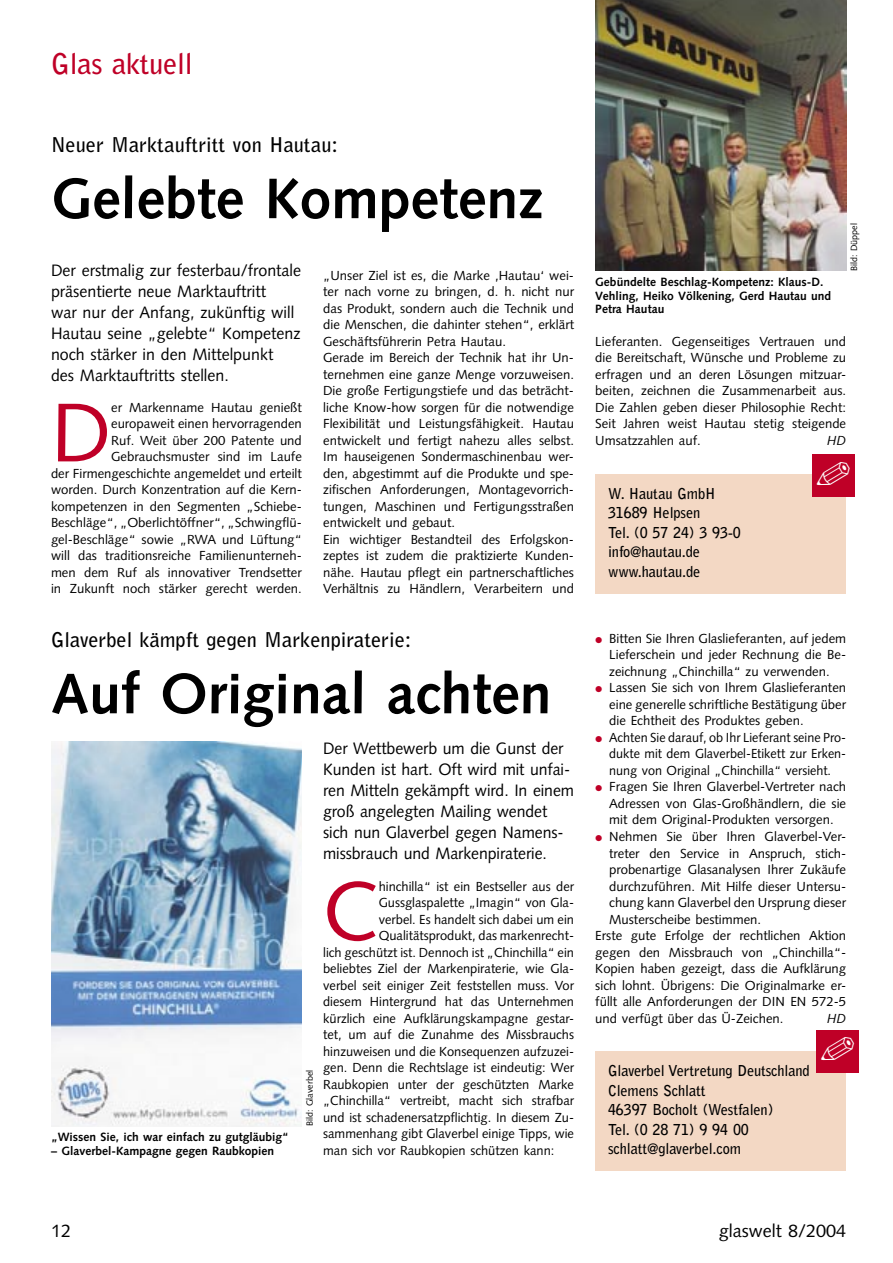
<style>
.page{position:relative;width:893px;height:1263px;background:#fff}
.page>*{position:absolute;margin:0;border:0;box-sizing:border-box;transform-origin:0 0}
.GW_Grundtext_mit_Initial{font:83.25px "Syntax";color:#bf0027}
.GW_Headline_38p{font:700 57px "Syntax";color:#000}
.GW_Rubriken{font:700 28.5px "Bell Gothic";letter-spacing:-.01em;color:#bf0027}
.GW_DZ_schwarz{font:700 20.25px "Bell Gothic";color:#000}
.t1{font:18px "Syntax";color:#000}
.GW_Vorspann_11_14{font:16.5px/21px "Syntax";color:#000}
.GW_Vorspann_11_14-2{font:16.5px/21px "Syntax";color:#000;scale:.96 1}
.GW_Info-Text{font:700 15px "Bell Gothic";letter-spacing:-.01em;color:#000;scale:.96 1}
.GW_Grundtext_8_75_11{font:13.2px/16.5px "Syntax";color:#000;text-align:justify}
.GW_Grundtext_mit_Initial-2{font:13.2px/16.5px "Syntax";color:#000;text-align:right}
.GW_Grundtext_8_75_11-2{font:13.2px/16.5px "Syntax";color:#000;text-align:justify;scale:.96 1}
.GW_Grundtext_8_75_11-3{font:italic 13.2px "Syntax";color:#000}
.GW_BU_8_9{font:700 12px/13.5px "Syntax";color:#000}
.GW_Bildvermerk{font:9px "Syntax";color:#000}
</style>
<div class="page">
<img style="left:595px;top:0;width:251px;height:271px">
<img style="left:51px;top:742px;width:251px;height:385px">
<div style="left:595px;top:1052px;width:251px;height:119px;background:#f3d8c4"></div>
<div style="left:816px;top:1030px;width:43px;height:43px;background:#bf0027"></div>
<div style="left:595px;top:474px;width:251px;height:119px;background:#f3d8c4"></div>
<div style="left:812px;top:455px;width:43px;height:42px;background:#bf0027"></div>
<p class="GW_Rubriken" style="left:51px;top:46px;width:143px">Glas aktuell</p>
<p class="GW_DZ_schwarz" style="left:51px;top:133px;width:289px">Neuer Marktauftritt von Hautau:</p>
<p class="GW_Headline_38p" style="left:51px;top:166px;width:494px">Gelebte Kompetenz</p>
<p class="GW_Vorspann_11_14" style="left:51px;top:260px;width:252px">Der erstmalig zur festerbau/frontale präsentierte neue Marktauftritt<br>war nur der Anfang, zukünftig will Hautau seine „gelebte“ Kompetenz noch stärker in den Mittelpunkt<br>des Marktauftritts stellen.</p>
<p class="GW_Grundtext_mit_Initial-2" style="left:51px;top:399px;width:252px">er Markenname Hautau genießt europaweit einen hervorragenden<br>Ruf. Weit über 200 Patente und Gebrauchsmuster sind im Laufe<br>der Firmengeschichte angemeldet und erteilt worden. Durch Konzentration auf die Kern&shy;kompetenzen in den Segmenten „Schiebe-Beschläge“, „Oberlichtöffner“, „Schwingflü&shy;gel-Beschläge“ sowie „RWA und Lüftung“ will das traditionsreiche Familienunterneh&shy;men dem Ruf als innovativer Trendsetter in Zukunft noch stärker gerecht werden.</p>
<p class="GW_Grundtext_mit_Initial" style="left:51px;top:383px;width:62px">D</p>
<p class="GW_Grundtext_mit_Initial-2" style="left:323px;top:267px;width:252px;text-align:justify">„Unser Ziel ist es, die Marke ‚Hautau‘ wei&shy;ter nach vorne zu bringen, d. h. nicht nur das Produkt, sondern auch die Technik und die Menschen, die dahinter stehen“, erklärt Geschäftsführerin Petra Hautau.</p>
<p class="GW_Grundtext_8_75_11" style="left:323px;top:350px;width:252px">Gerade im Bereich der Technik hat ihr Un&shy;ternehmen eine ganze Menge vorzuweisen.<br>Die große Fertigungstiefe und das beträcht&shy;liche Know-how sorgen für die notwendige Flexibilität und Leistungsfähigkeit. Hautau entwickelt und fertigt nahezu alles selbst.<br>Im hauseigenen Sondermaschinenbau wer&shy;den, abgestimmt auf die Produkte und spe&shy;zifischen Anforderungen, Montagevorrich&shy;tungen, Maschinen und Fertigungsstraßen entwickelt und gebaut.</p>
<p class="GW_Grundtext_8_75_11" style="left:323px;top:531px;width:252px">Ein wichtiger Bestandteil des Erfolgskon&shy;zeptes ist zudem die praktizierte Kunden&shy;nähe. Hautau pflegt ein partnerschaftliches Verhältnis zu Händlern, Verarbeitern und</p>
<p class="GW_BU_8_9" style="left:595px;top:275px;width:237px">Gebündelte Beschlag-Kompetenz: Klaus-D.<br>Vehling, Heiko Völkening, Gerd Hautau und<br>Petra Hautau</p>
<p class="GW_Bildvermerk" style="left:849px;top:271px;width:49px;rotate:-90deg">Bild: Düppel</p>
<p class="GW_Grundtext_8_75_11" style="left:595px;top:333px;width:252px">Lieferanten. Gegenseitiges Vertrauen und die Bereitschaft, Wünsche und Probleme zu erfragen und an deren Lösungen mitzuar&shy;beiten, zeichnen die Zusammenarbeit aus.<br>Die Zahlen geben dieser Philosophie Recht:<br>Seit Jahren weist Hautau stetig steigende Umsatzzahlen auf.</p>
<p class="GW_Grundtext_8_75_11-3" style="left:827px;top:433px;width:20px">HD</p>
<p class="GW_Info-Text" style="left:608px;top:484px;width:113px">W. Hautau GmbH</p>
<p class="GW_Info-Text" style="left:608px;top:504px;width:98px">31689 Helpsen</p>
<p class="GW_Info-Text" style="left:608px;top:523px;width:140px">Tel. (0 57 24) 3 93-0</p>
<p class="GW_Info-Text" style="left:608px;top:543px;width:97px">info@hautau.de</p>
<p class="GW_Info-Text" style="left:608px;top:562px;width:98px">www.hautau.de</p>
<p class="GW_DZ_schwarz" style="left:51px;top:628px;width:362px">Glaverbel kämpft gegen Markenpiraterie:</p>
<p class="GW_Headline_38p" style="left:51px;top:661px;width:502px">Auf Original achten</p>
<p class="GW_Grundtext_8_75_11" style="left:609px;top:630px;width:239px">Bitten Sie Ihren Glaslieferanten, auf jedem Lieferschein und jeder Rechnung die Be&shy;zeichnung „Chinchilla“ zu verwenden.</p>
<p class="GW_Grundtext_8_75_11" style="left:609px;top:680px;width:239px">Lassen Sie sich von Ihrem Glaslieferanten eine generelle schriftliche Bestätigung über die Echtheit des Produktes geben.</p>
<p class="GW_Grundtext_8_75_11-2" style="left:609px;top:729px;width:248px">Achten Sie darauf, ob Ihr Lieferant seine Pro&shy;dukte mit dem Glaverbel-Etikett zur Erken&shy;nung von Original „Chinchilla“ versieht.</p>
<p class="GW_Grundtext_8_75_11" style="left:609px;top:779px;width:238px">Fragen Sie Ihren Glaverbel-Vertreter nach Adressen von Glas-Großhändlern, die sie mit dem Original-Produkten versorgen.</p>
<p class="GW_Grundtext_8_75_11" style="left:609px;top:828px;width:239px">Nehmen Sie über Ihren Glaverbel-Ver&shy;treter den Service in Anspruch, stich&shy;probenartige Glasanalysen Ihrer Zukäufe durchzuführen. Mit Hilfe dieser Untersu&shy;chung kann Glaverbel den Ursprung dieser Musterscheibe bestimmen.</p>
<p class="GW_Grundtext_8_75_11" style="left:595px;top:927px;width:252px">Erste gute Erfolge der rechtlichen Aktion gegen den Missbrauch von „Chinchilla“- Kopien haben gezeigt, dass die Aufklärung sich lohnt. Übrigens: Die Originalmarke er&shy;füllt alle Anforderungen der DIN EN 572-5 und verfügt über das Ü-Zeichen.</p>
<p class="GW_Vorspann_11_14-2" style="left:323px;top:738px;width:263px">Der Wettbewerb um die Gunst der Kunden ist hart. Oft wird mit unfai&shy;ren Mitteln gekämpft wird. In einem groß angelegten Mailing wendet sich nun Glaverbel gegen Namens&shy;missbrauch und Markenpiraterie.</p>
<p class="GW_Grundtext_mit_Initial" style="left:323px;top:862px;width:57px">C</p>
<p class="GW_Grundtext_mit_Initial-2" style="left:379px;top:878px;width:197px">hinchilla“ ist ein Bestseller aus der</p>
<p class="GW_Grundtext_mit_Initial-2" style="left:379px;top:894px;width:197px">Gussglaspalette „Imagin“ von Gla-</p>
<p class="GW_Grundtext_mit_Initial-2" style="left:379px;top:911px;width:197px">verbel. Es handelt sich dabei um ein</p>
<p class="GW_Grundtext_mit_Initial-2" style="left:379px;top:927px;width:197px">Qualitätsprodukt, das markenrecht-</p>
<p class="GW_Grundtext_mit_Initial-2" style="left:323px;top:944px;width:252px">lich geschützt ist. Dennoch ist „Chinchilla“ ein</p>
<p class="GW_Grundtext_mit_Initial-2" style="left:323px;top:960px;width:252px">beliebtes Ziel der Markenpiraterie, wie Gla-</p>
<p class="GW_Grundtext_mit_Initial-2" style="left:323px;top:977px;width:252px">verbel seit einiger Zeit feststellen muss. Vor</p>
<p class="GW_Grundtext_mit_Initial-2" style="left:323px;top:993px;width:252px">diesem Hintergrund hat das Unternehmen</p>
<p class="GW_Grundtext_mit_Initial-2" style="left:323px;top:1010px;width:252px">kürzlich eine Aufklärungskampagne gestar-</p>
<p class="GW_Grundtext_mit_Initial-2" style="left:323px;top:1026px;width:252px">tet, um auf die Zunahme des Missbrauchs</p>
<p class="GW_Grundtext_mit_Initial-2" style="left:323px;top:1043px;width:252px">hinzuweisen und die Konsequenzen aufzuzei-</p>
<p class="GW_Grundtext_mit_Initial-2" style="left:323px;top:1059px;width:252px">gen. Denn die Rechtslage ist eindeutig: Wer</p>
<p class="GW_Grundtext_mit_Initial-2" style="left:323px;top:1076px;width:252px">Raubkopien unter der geschützten Marke</p>
<p class="GW_Grundtext_mit_Initial-2" style="left:323px;top:1092px;width:252px">„Chinchilla“ vertreibt, macht sich strafbar</p>
<p class="GW_Grundtext_mit_Initial-2" style="left:323px;top:1109px;width:252px">und ist schadenersatzpflichtig. In diesem Zu-</p>
<p class="GW_Grundtext_mit_Initial-2" style="left:323px;top:1125px;width:252px">sammenhang gibt Glaverbel einige Tipps, wie</p>
<p class="GW_Grundtext_mit_Initial-2" style="left:323px;top:1142px;width:233px">man sich vor Raubkopien schützen kann:</p>
<p class="GW_Grundtext_8_75_11-3" style="left:827px;top:1010px;width:20px">HD</p>
<p class="GW_Bildvermerk" style="left:304px;top:1126px;width:58px;rotate:-90deg">Bild: Glaverbel</p>
<p class="GW_Info-Text" style="left:608px;top:1062px;width:212px">Glaverbel Vertretung Deutschland</p>
<p class="GW_Info-Text" style="left:608px;top:1081px;width:103px">Clemens Schlatt</p>
<p class="GW_Info-Text" style="left:608px;top:1101px;width:174px">46397 Bocholt (Westfalen)</p>
<p class="GW_Info-Text" style="left:608px;top:1120px;width:148px">Tel. (0 28 71) 9 94 00</p>
<p class="GW_Info-Text" style="left:608px;top:1140px;width:140px">schlatt@glaverbel.com</p>
<p class="GW_BU_8_9" style="left:51px;top:1130px;width:239px">„Wissen Sie, ich war einfach zu gutgläubig“</p>
<p class="GW_BU_8_9" style="left:51px;top:1144px;width:225px">– Glaverbel-Kampagne gegen Raubkopien</p>
<p class="t1" style="left:51px;top:1220px;width:22px">12</p>
<p class="t1" style="left:719px;top:1220px;width:129px">glaswelt 8/2004</p>
</div>
